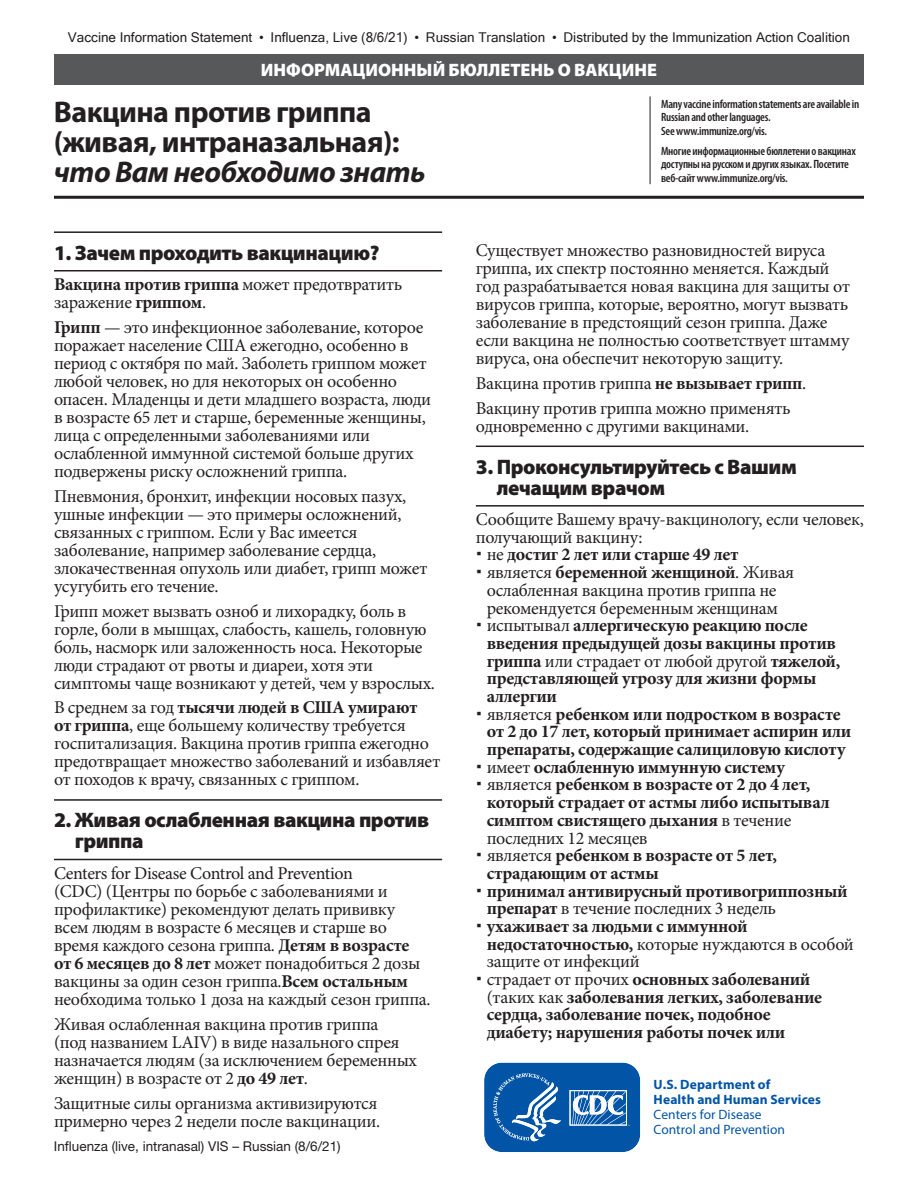
<style>
.page{position:relative;width:918px;height:1188px;background:#fff}
.page>*{position:absolute;margin:0;border:0;box-sizing:border-box;transform-origin:0 0}
.t1{font:700 30px/30px "Myriad Pro";letter-spacing:-.02em;color:#231f20}
.t2{font:italic 700 30px "Myriad Pro";letter-spacing:-.02em;color:#231f20}
.t3{font:900 21px/21px "Myriad Pro";letter-spacing:-.02em;color:#231f20}
.t4{font:18px/18px "Minion Pro";letter-spacing:-.02em;color:#231f20}
.t5{font:700 18px "Minion Pro";letter-spacing:-.02em;color:#231f20}
.t6{font:900 18px "Myriad Pro";color:#fff}
.t7{font:13.5px "Microsoft Sans Serif";color:#231f20}
.t8{font:13.5px "Helvetica Neue LT Std";color:#231f20}
.t9{font:700 13.5px/15px "Myriad Pro";letter-spacing:.01em;color:#0154a6}
.t10{font:13.5px/15px "Myriad Pro";color:#0154a6}
.t11{font:600 condensed 12px/13.5px "Myriad Pro";letter-spacing:-.02em;color:#231f20}
.s1{font-weight:700}
.s2{font-weight:400}
</style>
<div class="page">
<div style="left:54px;top:54px;width:810px;height:31px;background:#57585a"></div>
<hr style="left:650px;top:96px;width:1px;height:88px;background:#231f20">
<hr style="left:54px;top:196px;width:810px;height:3px;background:#231f20">
<svg style="left:484px;top:1062px;width:157px;height:90px;background:#296fb4"></svg>
<hr style="left:54px;top:270px;width:388px;height:2px;background:#231f20">
<hr style="left:54px;top:231px;width:388px;height:2px;background:#231f20">
<hr style="left:54px;top:859px;width:388px;height:1px;background:#231f20">
<hr style="left:54px;top:799px;width:388px;height:2px;background:#231f20">
<hr style="left:476px;top:505px;width:388px;height:2px;background:#231f20">
<hr style="left:476px;top:446px;width:388px;height:1px;background:#231f20">
<p class="t7" style="left:68px;top:29px;width:784px">Vaccine Information Statement • Influenza, Live (8/6/21) • Russian Translation • Distributed by the Immunization Action Coalition</p>
<p class="t6" style="left:261px;top:58px;width:398px">ИНФОРМАЦИОННЫЙ БЮЛЛЕТЕНЬ О ВАКЦИНЕ</p>
<h1 class="t1" style="left:54px;top:95px;width:347px">Вакцина против гриппа (живая, интраназальная):</h1>
<h1 class="t2" style="left:54px;top:152px;width:373px">что Вам необходимо знать</h1>
<p class="t3" style="left:54px;top:241px;width:327px">1. Зачем проходить вакцинацию?</p>
<p class="t4" style="left:54px;top:276px;width:350px"><span class="s1">Вакцина против гриппа</span> может предотвратить заражение <span class="s1">гриппом</span>.</p>
<p class="t4" style="left:54px;top:318px;width:379px"><span class="s1">Грипп</span> — это инфекционное заболевание, которое поражает население США ежегодно, особенно в период с октября по май. Заболеть гриппом может любой человек, но для некоторых он особенно опасен. Младенцы и дети младшего возраста, люди в возрасте 65 лет и старше, беременные женщины, лица с определенными заболеваниями или ослабленной иммунной системой больше других подвержены риску осложнений гриппа.</p>
<p class="t4" style="left:54px;top:487px;width:375px">Пневмония, бронхит, инфекции носовых пазух, ушные инфекции — это примеры осложнений, связанных с гриппом. Если у Вас имеется заболевание, например заболевание сердца, злокачественная опухоль или диабет, грипп может усугубить его течение.</p>
<p class="t4" style="left:54px;top:602px;width:383px">Грипп может вызвать озноб и лихорадку, боль в горле, боли в мышцах, слабость, кашель, головную боль, насморк или заложенность носа. Некоторые люди страдают от рвоты и диареи, хотя эти симптомы чаще возникают у детей, чем у взрослых.</p>
<p class="t4" style="left:54px;top:699px;width:388px">В среднем за год <span class="s1">тысячи людей в США умирают<br>от гриппа</span>, еще большему количеству требуется госпитализация. Вакцина против гриппа ежегодно предотвращает множество заболеваний и избавляет от походов к врачу, связанных с гриппом.</p>
<p class="t3" style="left:75px;top:809px;width:356px;text-indent:-21px">2. Живая ослабленная вакцина против гриппа</p>
<p class="t4" style="left:54px;top:864px;width:378px">Centers for Disease Control and Prevention<br>(CDC) (Центры по борьбе с заболеваниями и профилактике) рекомендуют делать прививку всем людям в возрасте 6 месяцев и старше во время каждого сезона гриппа. <span class="s1">Детям в возрасте от 6 месяцев до 8 лет</span> может понадобиться 2 дозы вакцины за один сезон гриппа.<span class="s1">Всем остальным </span>необходима только 1 доза на каждый сезон гриппа.</p>
<p class="t4" style="left:54px;top:1015px;width:365px">Живая ослабленная вакцина против гриппа<br>(под названием LAIV) в виде назального спрея назначается людям (за исключением беременных женщин) в возрасте от 2 <span class="s1">до 49 лет</span>.</p>
<p class="t4" style="left:54px;top:1094px;width:328px">Защитные силы организма активизируются примерно через 2 недели после вакцинации.</p>
<p class="t8" style="left:54px;top:1139px;width:288px">Influenza (live, intranasal) VIS – Russian (8/6/21)</p>
<p class="t11" style="left:661px;top:97px;width:200px">Many vaccine information statements are available in<br>Russian and other languages.<br>See www.immunize.org/vis.</p>
<p class="t11" style="left:661px;top:144px;width:196px">Многие информационные бюллетени о вакцинах доступны на русском и других языках. Посетите веб-сайт www.immunize.org/vis.</p>
<p class="t4" style="left:476px;top:241px;width:376px">Существует множество разновидностей вируса гриппа, их спектр постоянно меняется. Каждый год разрабатывается новая вакцина для защиты от вирусов гриппа, которые, вероятно, могут вызвать заболевание в предстоящий сезон гриппа. Даже если вакцина не полностью соответствует штамму вируса, она обеспечит некоторую защиту.</p>
<p class="t4" style="left:476px;top:371px;width:332px;line-height:24.8px">Вакцина против гриппа <span class="s1">не вызывает грипп</span>.<br>Вакцину против гриппа можно применять</p>
<p class="t4" style="left:476px;top:417px;width:275px">одновременно с другими вакцинами.</p>
<p class="t3" style="left:497px;top:455px;width:302px;text-indent:-21px">3. Проконсультируйтесь с Вашим лечащим врачом</p>
<p class="t4" style="left:476px;top:510px;width:390px">Сообщите Вашему врачу-вакцинологу, если человек,</p>
<p class="t4" style="left:476px;top:528px;width:168px">получающий вакцину:</p>
<p class="t5" style="left:487px;top:542px;width:253px"><span class="s2">не</span> достиг 2 лет или старше 49 лет</p>
<p class="t5" style="left:487px;top:560px;width:309px"><span class="s2">является</span> беременной женщиной<span class="s2">. Живая</span></p>
<p class="t4" style="left:487px;top:581px;width:291px">ослабленная вакцина против гриппа не</p>
<p class="t4" style="left:487px;top:599px;width:293px">рекомендуется беременным женщинам</p>
<p class="t5" style="left:487px;top:613px;width:323px"><span class="s2">испытывал</span> аллергическую реакцию после</p>
<p class="t5" style="left:487px;top:630px;width:351px">введения предыдущей дозы вакцины против</p>
<p class="t4" style="left:487px;top:652px;width:355px"><span class="s1">гриппа</span> или страдает от любой другой <span class="s1">тяжелой,</span></p>
<p class="t5" style="left:487px;top:666px;width:331px">представляющей угрозу для жизни формы</p>
<p class="t5" style="left:487px;top:684px;width:72px">аллергии</p>
<p class="t5" style="left:487px;top:701px;width:355px"><span class="s2">является</span> ребенком или подростком в возрасте</p>
<p class="t5" style="left:487px;top:719px;width:366px">от 2 до 17 лет, который принимает аспирин или</p>
<p class="t5" style="left:487px;top:737px;width:360px">препараты, содержащие салициловую кислоту</p>
<p class="t5" style="left:487px;top:754px;width:300px"><span class="s2">имеет</span> ослабленную иммунную систему</p>
<p class="t5" style="left:487px;top:772px;width:325px"><span class="s2">является</span> ребенком в возрасте от 2 до 4 лет,</p>
<p class="t5" style="left:487px;top:790px;width:345px">который страдает от астмы либо испытывал</p>
<p class="t5" style="left:487px;top:807px;width:306px">симптом свистящего дыхания <span class="s2">в течение</span></p>
<p class="t4" style="left:487px;top:829px;width:163px">последних 12 месяцев</p>
<p class="t5" style="left:487px;top:843px;width:292px"><span class="s2">является</span> ребенком в возрасте от 5 лет,</p>
<p class="t5" style="left:487px;top:860px;width:174px">страдающим от астмы</p>
<p class="t5" style="left:487px;top:878px;width:363px">принимал антивирусный противогриппозный</p>
<p class="t4" style="left:487px;top:900px;width:291px"><span class="s1">препарат</span> в течение последних 3 недель</p>
<p class="t5" style="left:487px;top:914px;width:262px">ухаживает за людьми с иммунной</p>
<p class="t4" style="left:487px;top:935px;width:369px"><span class="s1">недостаточностью,</span> которые нуждаются в особой</p>
<p class="t4" style="left:487px;top:953px;width:155px">защите от инфекций</p>
<p class="t5" style="left:487px;top:967px;width:325px"><span class="s2">страдает от прочих</span> основных заболеваний</p>
<p class="t5" style="left:487px;top:984px;width:337px"><span class="s2">(таких как</span> заболевания легких, заболевание</p>
<p class="t5" style="left:487px;top:1002px;width:286px">сердца, заболевание почек, подобное</p>
<p class="t5" style="left:487px;top:1020px;width:300px">диабету; нарушения работы почек или</p>
<p class="t9" style="left:654px;top:1077px;width:169px">U.S. Department of<br>Health and Human Services</p>
<p class="t10" style="left:654px;top:1107px;width:133px">Centers for Disease<br>Control and Prevention</p>
</div>
